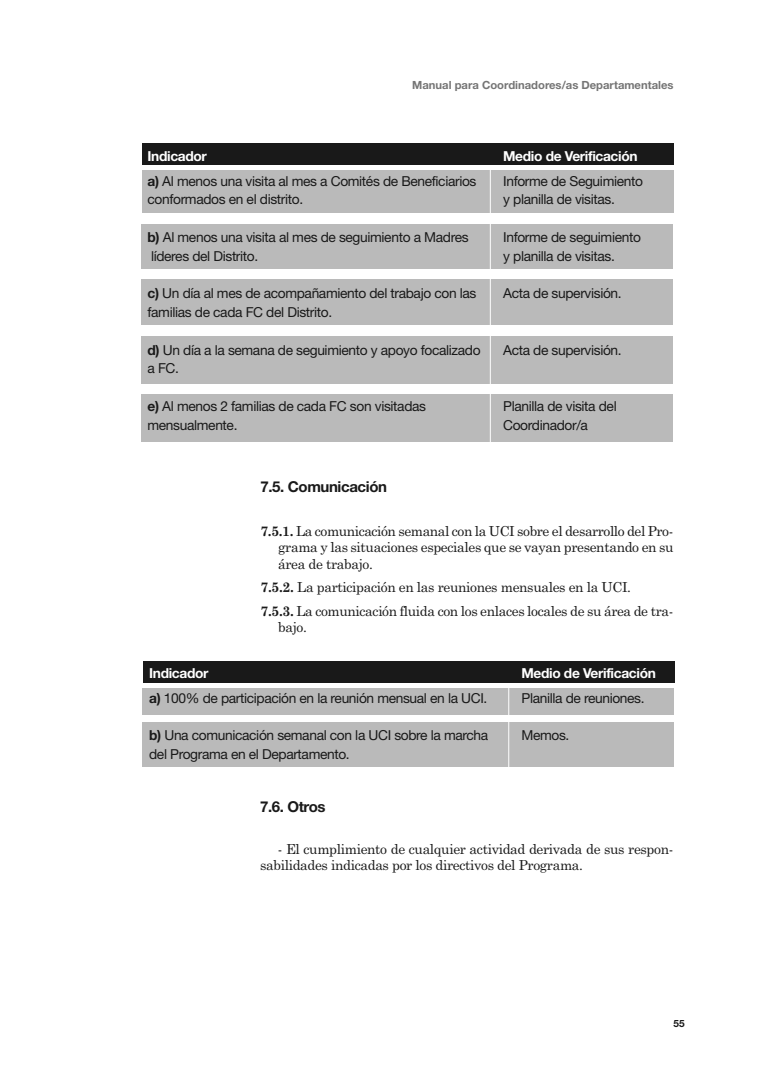
<style>
.page{position:relative;width:780px;height:1088px;background:#fff}
.page>*{position:absolute;margin:0;border:0;box-sizing:border-box;transform-origin:0 0}
.t1{font:700 15px "Helvetica Neue";letter-spacing:-.025em;color:#191919}
.t2{font:13.75px "Helvetica Neue";letter-spacing:-.025em;color:#191919}
.t3{font:13.75px/16.5px "Century Schoolbook";letter-spacing:-.025em;color:#191919}
.t4{font:700 13.75px "Helvetica Neue";letter-spacing:-.025em;color:#fff}
.t5{font:700 11.25px "Helvetica Neue";color:#757575}
.t6{font:700 10px "Helvetica Neue";color:#191919}
.s1{font-weight:700}
</style>
<div class="page">
<div style="left:142px;top:722px;width:531px;height:45px;background:#bababa"></div>
<div style="left:142px;top:688px;width:532px;height:26px;background:#bababa"></div>
<div style="left:143px;top:661px;width:531px;height:21px;background:#191919"></div>
<hr style="left:508px;top:686px;width:1px;height:95px;background:#fff">
<div style="left:141px;top:394px;width:531px;height:48px;background:#bababa"></div>
<div style="left:141px;top:336px;width:531px;height:48px;background:#bababa"></div>
<div style="left:141px;top:279px;width:531px;height:45px;background:#bababa"></div>
<div style="left:141px;top:224px;width:531px;height:45px;background:#bababa"></div>
<div style="left:142px;top:170px;width:531px;height:43px;background:#bababa"></div>
<div style="left:142px;top:144px;width:531px;height:21px;background:#191919"></div>
<hr style="left:490px;top:169px;width:1px;height:275px;background:#fff">
<p class="t5" style="left:412px;top:78px;width:263px">Manual para Coordinadores/as Departamentales</p>
<p class="t4" style="left:147px;top:147px;width:61px">Indicador</p>
<p class="t4" style="left:503px;top:147px;width:136px">Medio de Verificación</p>
<p class="t2" style="left:147px;top:173px;width:330px"><span class="s1">a)</span> Al menos una visita al mes a Comités de Beneficiarios</p>
<p class="t2" style="left:503px;top:173px;width:141px">Informe de Seguimiento</p>
<p class="t2" style="left:147px;top:191px;width:157px">conformados en el distrito.</p>
<p class="t2" style="left:503px;top:191px;width:113px">y planilla de visitas.</p>
<p class="t2" style="left:147px;top:229px;width:322px"><span class="s1">b)</span> Al menos una visita al mes de seguimiento a Madres</p>
<p class="t2" style="left:503px;top:229px;width:139px">Informe de seguimiento</p>
<p class="t2" style="left:151px;top:248px;width:109px">líderes del Distrito.</p>
<p class="t2" style="left:503px;top:248px;width:113px">y planilla de visitas.</p>
<p class="t2" style="left:147px;top:285px;width:330px"><span class="s1">c)</span> Un día al mes de acompañamiento del trabajo con las</p>
<p class="t2" style="left:503px;top:285px;width:120px">Acta de supervisión.</p>
<p class="t2" style="left:147px;top:304px;width:186px">familias de cada FC del Distrito.</p>
<p class="t2" style="left:147px;top:341px;width:334px"><span class="s1">d)</span> Un día a la semana de seguimiento y apoyo focalizado</p>
<p class="t2" style="left:503px;top:341px;width:120px">Acta de supervisión.</p>
<p class="t2" style="left:147px;top:360px;width:33px">a FC.</p>
<p class="t2" style="left:147px;top:398px;width:280px"><span class="s1">e)</span> Al menos 2 familias de cada FC son visitadas</p>
<p class="t2" style="left:503px;top:398px;width:115px">Planilla de visita del</p>
<p class="t2" style="left:147px;top:416px;width:91px">mensualmente.</p>
<p class="t2" style="left:503px;top:416px;width:86px">Coordinador/a</p>
<p class="t1" style="left:260px;top:477px;width:128px">7.5. Comunicación</p>
<p class="t3" style="left:278px;top:523px;width:397px;text-align:justify;text-indent:-18px"><span class="s1">7.5.1.</span> La comunicación semanal con la UCI sobre el desarrollo del Pro&shy;grama y las situaciones especiales que se vayan presentando en su área de trabajo.</p>
<p class="t3" style="left:260px;top:576px;width:414px;line-height:23.6px"><span class="s1">7.5.2.</span> La participación en las reuniones mensuales en la UCI.<br><span class="s1">7.5.3.</span> La comunicación fluida con los enlaces locales de su área de tra-</p>
<p class="t3" style="left:278px;top:619px;width:30px">bajo.</p>
<p class="t4" style="left:149px;top:664px;width:61px">Indicador</p>
<p class="t4" style="left:521px;top:664px;width:136px">Medio de Verificación</p>
<p class="t2" style="left:149px;top:690px;width:340px"><span class="s1">a)</span> 100% de participación en la reunión mensual en la UCI.</p>
<p class="t2" style="left:521px;top:690px;width:125px">Planilla de reuniones.</p>
<p class="t2" style="left:149px;top:727px;width:340px"><span class="s1">b)</span> Una comunicación semanal con la UCI sobre la marcha</p>
<p class="t2" style="left:521px;top:727px;width:49px">Memos.</p>
<p class="t2" style="left:149px;top:746px;width:202px">del Programa en el Departamento.</p>
<p class="t1" style="left:260px;top:797px;width:67px">7.6. Otros</p>
<p class="t3" style="left:260px;top:841px;width:415px;text-indent:18px">- El cumplimiento de cualquier actividad derivada de sus respon&shy;sabilidades indicadas por los directivos del Programa.</p>
<p class="t6" style="left:673px;top:1017px;width:13px">55</p>
</div>
